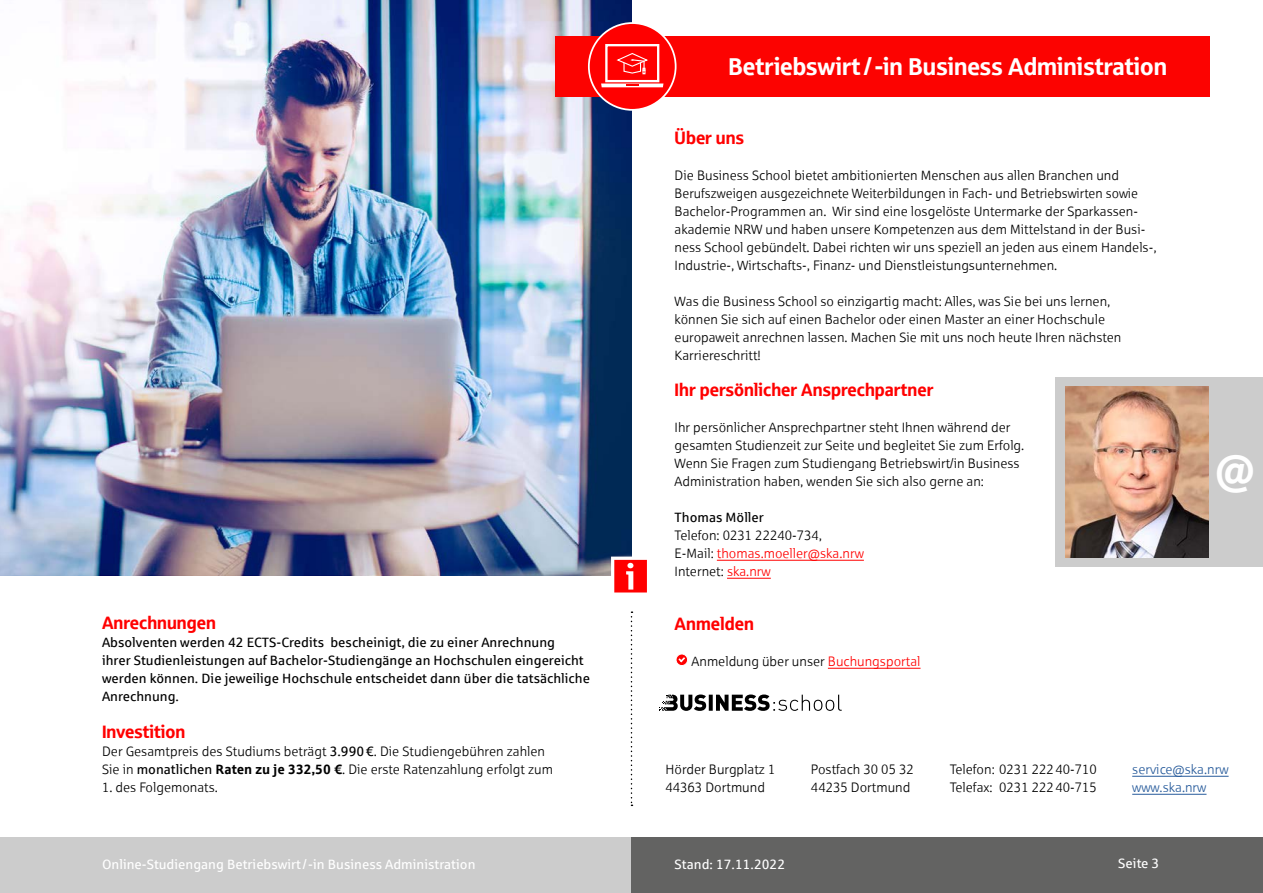
<style>
.page{position:relative;width:1263px;height:893px;background:#fff}
.page>*{position:absolute;margin:0;border:0;box-sizing:border-box;transform-origin:0 0}
.t1{font:45px "Sparkasse Head";color:#fff}
.t2{font:24.3px "Sparkasse Head";color:#fff}
.t3{font:18px "Sparkasse Head";color:#f00}
.t4{font:13.5px/18px "Sparkasse Lt";color:#000}
.t5{font:13.5px/18px "Sparkasse Rg";color:#000}
.t6{font:13.5px "Sparkasse Rg";color:#fff}
.t7{font:13.5px/18px "Sparkasse Lt";color:#275b9b}
.s1{font-family:"Sparkasse Rg"}
.s2{font-family:"Sparkasse Rg";font-weight:700}
.s3{color:#f00}
</style>
<div class="page">
<div style="left:0;top:838px;width:631px;height:55px;background:#ccc"></div>
<div style="left:1056px;top:377px;width:207px;height:189px;background:#ccc"></div>
<svg style="left:631px;top:611px;width:1px;height:195px"></svg>
<div style="left:631px;top:838px;width:632px;height:55px;background:#636362"></div>
<img style="left:0;top:0;width:631px;height:575px">
<hr style="left:717px;top:560px;width:147px;height:1px;background:#f00">
<hr style="left:727px;top:578px;width:44px;height:1px;background:#f00">
<hr style="left:828px;top:668px;width:92px;height:1px;background:#f00">
<svg style="left:676px;top:654px;width:12px;height:12px"></svg>
<div style="left:555px;top:36px;width:654px;height:61px;background:#fc0301"></div>
<div style="left:589px;top:23px;width:87px;height:87px;background:#f00;border-radius:50%"></div>
<div style="left:588px;top:22px;width:88px;height:89px;border:2px solid #fff;border-radius:50%"></div>
<div style="left:605px;top:44px;width:54px;height:38px;border:2px solid #fff"></div>
<svg style="left:616px;top:53px;width:32px;height:21px"></svg>
<svg style="left:601px;top:84px;width:62px;height:3px"></svg>
<svg style="left:611px;top:557px;width:36px;height:36px"></svg>
<img style="left:1065px;top:386px;width:143px;height:171px">
<hr style="left:1132px;top:776px;width:96px;height:1px;background:#275b9b">
<hr style="left:1132px;top:794px;width:74px;height:1px;background:#275b9b">
<svg style="left:659px;top:694px;width:183px;height:17px"></svg>
<h3 class="t3" style="left:102px;top:611px;width:115px">Anrechnungen</h3>
<p class="t5" style="left:102px;top:632px;width:489px">Absolventen werden 42 ECTS-Credits bescheinigt, die zu einer Anrechnung<br>ihrer Studienleistungen auf Bachelor-Studiengänge an Hochschulen eingereicht werden können. Die jeweilige Hochschule entscheidet dann über die tatsächliche Anrechnung.</p>
<h3 class="t3" style="left:102px;top:720px;width:85px">Investition</h3>
<p class="t4" style="left:102px;top:742px;width:452px">Der Gesamtpreis des Studiums beträgt <span class="s1">3.990€</span>. Die Studiengebühren zahlen<br>Sie in <span class="s1">monatlichen</span> <span class="s2">Raten zu je 332,50 €</span>. Die erste Ratenzahlung erfolgt zum</p>
<p class="t4" style="left:102px;top:778px;width:117px">1. des Folgemonats.</p>
<p class="t6" style="left:102px;top:856px;width:375px">Online-Studiengang Betriebswirt/-in Business Administration</p>
<h2 class="t2" style="left:728px;top:50px;width:440px">Betriebswirt/-in Business Administration</h2>
<h3 class="t3" style="left:675px;top:126px;width:71px">Über uns</h3>
<p class="t4" style="left:675px;top:166px;width:483px">Die Business School bietet ambitionierten Menschen aus allen Branchen und Berufszweigen ausgezeichnete Weiterbildungen in Fach- und Betriebswirten sowie Bachelor-Programmen an. Wir sind eine losgelöste Untermarke der Sparkassen&shy;akademie NRW und haben unsere Kompetenzen aus dem Mittelstand in der Busi&shy;ness School gebündelt. Dabei richten wir uns speziell an jeden aus einem Handels-, Industrie-, Wirtschafts-, Finanz- und Dienstleistungsunternehmen.</p>
<p class="t4" style="left:675px;top:292px;width:448px">Was die Business School so einzigartig macht: Alles, was Sie bei uns lernen, können Sie sich auf einen Bachelor oder einen Master an einer Hochschule europaweit anrechnen lassen. Machen Sie mit uns noch heute Ihren nächsten Karriereschritt!</p>
<h3 class="t3" style="left:675px;top:378px;width:260px">Ihr persönlicher Ansprechpartner</h3>
<p class="t4" style="left:675px;top:418px;width:351px">Ihr persönlicher Ansprechpartner steht Ihnen während der gesamten Studienzeit zur Seite und begleitet Sie zum Erfolg.<br>Wenn Sie Fragen zum Studiengang Betriebswirt/in Business Administration haben, wenden Sie sich also gerne an:</p>
<p class="t5" style="left:675px;top:508px;width:91px">Thomas Möller</p>
<p class="t4" style="left:675px;top:526px;width:191px">Telefon: 0231 22240-734,<br>E-Mail: <span class="s3">thomas.moeller@ska.nrw<br></span>Internet: <span class="s3">ska.nrw</span></p>
<h3 class="t3" style="left:675px;top:612px;width:81px">Anmelden</h3>
<p class="t4" style="left:692px;top:652px;width:230px">Anmeldung über unser <span class="s3">Buchungsportal</span></p>
<h1 class="t1" style="left:1215px;top:439px;width:41px">@</h1>
<p class="t4" style="left:665px;top:760px;width:111px">Hörder Burgplatz 1<br>44363 Dortmund</p>
<p class="t4" style="left:811px;top:760px;width:104px">Postfach 30 05 32<br>44235 Dortmund</p>
<p class="t4" style="left:950px;top:760px;width:149px">Telefon: 0231 22240-710<br>Telefax: 0231 22240-715</p>
<p class="t7" style="left:1132px;top:760px;width:98px">service@ska.nrw www.ska.nrw</p>
<p class="t6" style="left:675px;top:856px;width:112px">Stand: 17.11.2022</p>
<p class="t6" style="left:1118px;top:855px;width:43px">Seite 3</p>
</div>
